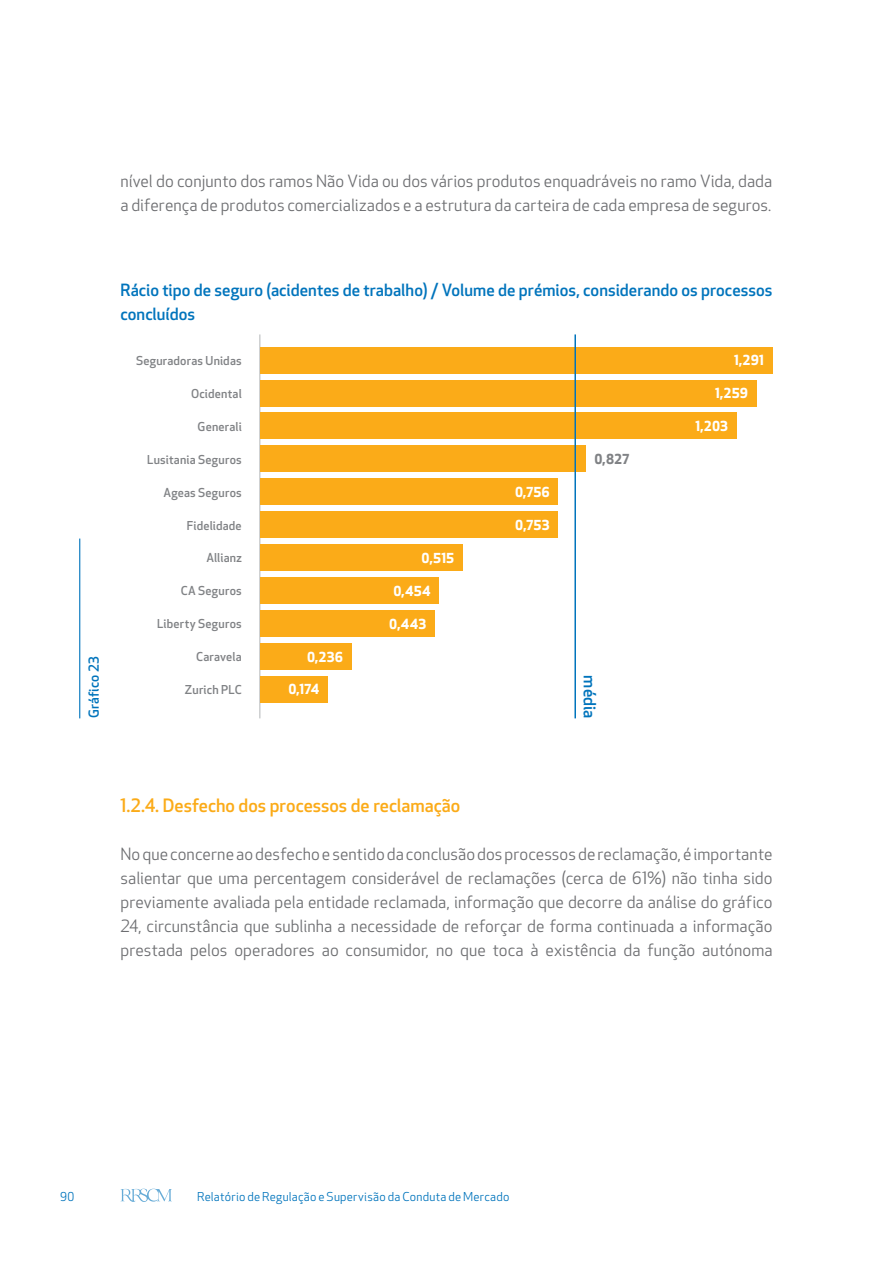
<style>
.page{position:relative;width:893px;height:1263px;background:#fff}
.page>*{position:absolute;margin:0;border:0;box-sizing:border-box;transform-origin:0 0}
.t1{font:500 18px "Apex New";color:#fbab18}
.t2{font:16.5px/24px "Apex New";letter-spacing:.005em;color:#6d6e71}
.t3{font:500 16.5px/24px "Apex New";letter-spacing:.005em;color:#0074bc}
.t4{font:700 13.5px "Apex New";letter-spacing:.005em;color:#fff}
.t5{font:500 13.5px "Apex New";letter-spacing:.015em;color:#0074bc}
.t6{font:700 13.5px "Apex New";color:#808285}
.t7{font:500 12px "Apex New";letter-spacing:.02em;color:#808285}
.t8{font:12px "Apex New";letter-spacing:.02em;color:#0074bc}
</style>
<div class="page">
<svg style="left:120px;top:1188px;width:52px;height:14px"></svg>
<hr style="left:259px;top:334px;width:1px;height:384px;background:#bcbec0">
<hr style="left:79px;top:538px;width:1px;height:180px;background:#0074bc">
<div style="left:260px;top:347px;width:512px;height:26px;background:#fbab18"></div>
<div style="left:260px;top:544px;width:203px;height:27px;background:#fbab18"></div>
<div style="left:260px;top:446px;width:326px;height:26px;background:#fbab18"></div>
<div style="left:260px;top:643px;width:92px;height:27px;background:#fbab18"></div>
<div style="left:260px;top:380px;width:497px;height:26px;background:#fbab18"></div>
<div style="left:260px;top:577px;width:179px;height:27px;background:#fbab18"></div>
<div style="left:260px;top:478px;width:298px;height:27px;background:#fbab18"></div>
<div style="left:260px;top:676px;width:68px;height:27px;background:#fbab18"></div>
<div style="left:260px;top:413px;width:477px;height:26px;background:#fbab18"></div>
<div style="left:260px;top:610px;width:175px;height:27px;background:#fbab18"></div>
<div style="left:260px;top:511px;width:298px;height:27px;background:#fbab18"></div>
<hr style="left:574px;top:334px;width:2px;height:384px;background:#0074bc">
<p class="t2" style="left:120px;top:169px;width:653px">nível do conjunto dos ramos Não Vida ou dos vários produtos enquadráveis no ramo Vida, dada a diferença de produtos comercializados e a estrutura da carteira de cada empresa de seguros.</p>
<p class="t5" style="left:85px;top:718px;width:63px;rotate:-90deg">Gráfico 23</p>
<p class="t3" style="left:120px;top:278px;width:653px">Rácio tipo de seguro (acidentes de trabalho) / Volume de prémios, considerando os processos concluídos</p>
<p class="t7" style="left:136px;top:352px;width:107px">Seguradoras Unidas</p>
<p class="t7" style="left:191px;top:385px;width:52px">Ocidental</p>
<p class="t7" style="left:198px;top:418px;width:46px">Generali</p>
<p class="t7" style="left:147px;top:451px;width:96px">Lusitania Seguros</p>
<p class="t7" style="left:163px;top:484px;width:80px">Ageas Seguros</p>
<p class="t7" style="left:187px;top:517px;width:56px">Fidelidade</p>
<p class="t7" style="left:206px;top:550px;width:37px">Allianz</p>
<p class="t7" style="left:181px;top:583px;width:62px">CA Seguros</p>
<p class="t7" style="left:157px;top:616px;width:86px">Liberty Seguros</p>
<p class="t7" style="left:196px;top:649px;width:47px">Caravela</p>
<p class="t7" style="left:185px;top:682px;width:58px">Zurich PLC</p>
<p class="t4" style="left:307px;top:647px;width:38px">0,236</p>
<p class="t4" style="left:288px;top:680px;width:32px">0,174</p>
<p class="t4" style="left:421px;top:548px;width:34px">0,515</p>
<p class="t4" style="left:393px;top:581px;width:39px">0,454</p>
<p class="t4" style="left:389px;top:614px;width:39px">0,443</p>
<p class="t4" style="left:515px;top:482px;width:36px">0,756</p>
<p class="t4" style="left:515px;top:515px;width:36px">0,753</p>
<p class="t6" style="left:594px;top:449px;width:36px">0,827</p>
<p class="t3" style="left:602px;top:675px;width:45px;rotate:90deg">média</p>
<p class="t4" style="left:734px;top:350px;width:31px">1,291</p>
<p class="t4" style="left:715px;top:383px;width:35px">1,259</p>
<p class="t4" style="left:695px;top:416px;width:34px">1,203</p>
<p class="t1" style="left:120px;top:793px;width:341px">1.2.4. Desfecho dos processos de reclamação</p>
<p class="t2" style="left:120px;top:841px;width:654px;text-align:justify">No que concerne ao desfecho e sentido da conclusão dos processos de reclamação, é importante salientar que uma percentagem considerável de reclamações (cerca de 61%) não tinha sido previamente avaliada pela entidade reclamada, informação que decorre da análise do gráfico 24, circunstância que sublinha a necessidade de reforçar de forma continuada a informação prestada pelos operadores ao consumidor, no que toca à existência da função autónoma</p>
<p class="t8" style="left:60px;top:1189px;width:16px">90</p>
<p class="t8" style="left:197px;top:1189px;width:314px">Relatório de Regulação e Supervisão da Conduta de Mercado</p>
</div>
